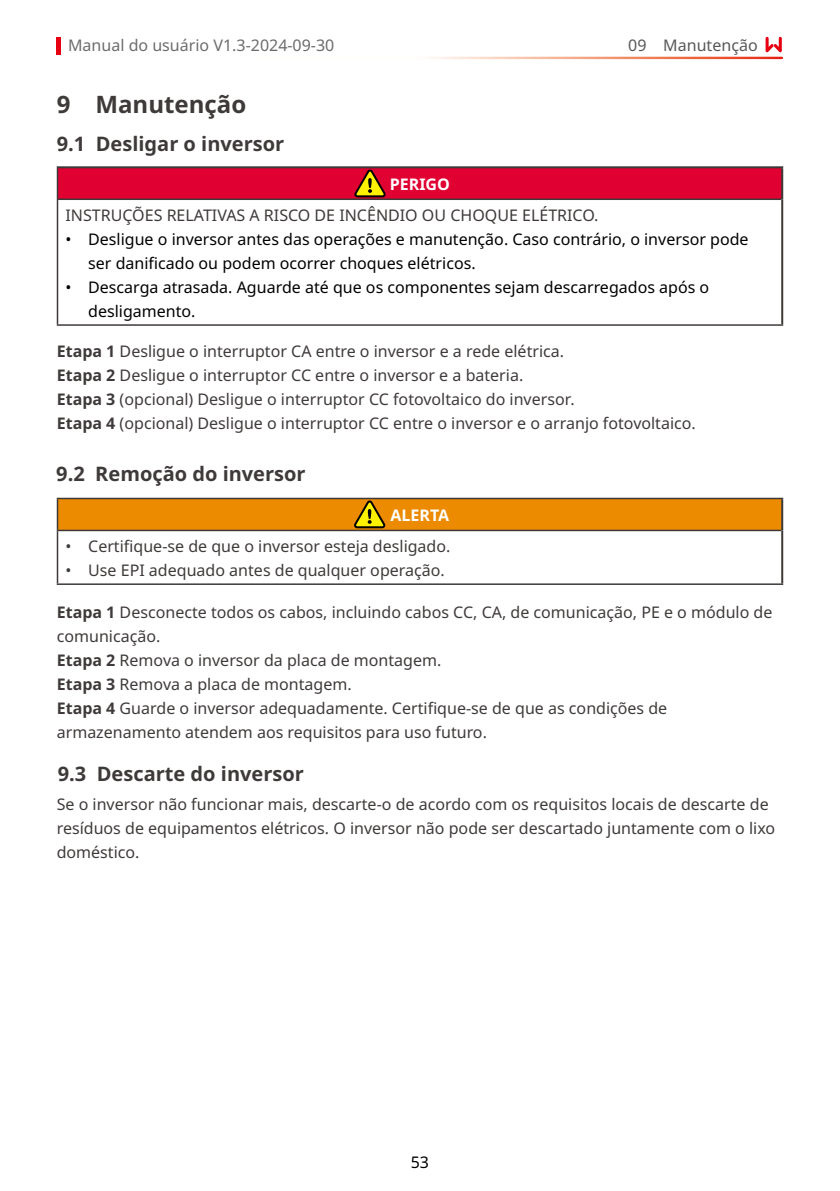
<style>
.page{position:relative;width:840px;height:1191px;background:#fff}
.page>*{position:absolute;margin:0;border:0;box-sizing:border-box;transform-origin:0 0}
.t1{font:700 24px "Noto Sans";color:#3e3a39}
.t2{font:700 20px "Noto Sans";color:#3e3a39}
.t3{font:16px/24px "Noto Sans";color:#3e3a39}
.t4{font:16px/24px "Noto Sans";color:#000}
.t5{font:16px "Noto Sans";color:#6d6c6c}
.t6{font:16px "Noto Sans";color:#595757}
.t7{font:700 16px "Noto Sans";color:#fff}
.s1{font-weight:700}
</style>
<div class="page">
<hr style="left:57px;top:37px;width:4px;height:18px;background:#e60012">
<svg style="left:765px;top:37px;width:16px;height:15px"></svg>
<div style="left:57px;top:498px;width:724px;height:32px;background:#ec8a00"></div>
<hr style="left:57px;top:498px;width:725px;height:1px;background:#3e3a39">
<hr style="left:57px;top:499px;width:1px;height:31px;background:#3e3a39">
<hr style="left:57px;top:530px;width:723px;height:1px;background:#3e3a39">
<hr style="left:57px;top:531px;width:1px;height:52px;background:#3e3a39">
<hr style="left:57px;top:583px;width:725px;height:2px;background:#3e3a39">
<hr style="left:780px;top:499px;width:2px;height:31px;background:#3e3a39">
<hr style="left:780px;top:530px;width:2px;height:53px;background:#3e3a39">
<svg style="left:351px;top:499px;width:34px;height:30px"></svg>
<div style="left:57px;top:167px;width:724px;height:32px;background:#e00031"></div>
<hr style="left:57px;top:166px;width:725px;height:2px;background:#3e3a39">
<hr style="left:780px;top:168px;width:2px;height:31px;background:#3e3a39">
<hr style="left:780px;top:199px;width:2px;height:125px;background:#3e3a39">
<hr style="left:57px;top:168px;width:1px;height:30px;background:#3e3a39">
<hr style="left:57px;top:198px;width:723px;height:2px;background:#3e3a39">
<hr style="left:57px;top:200px;width:1px;height:124px;background:#3e3a39">
<hr style="left:57px;top:324px;width:725px;height:2px;background:#3e3a39">
<svg style="left:352px;top:168px;width:34px;height:30px"></svg>
<p class="t5" style="left:68px;top:34px;width:268px">Manual do usuário V1.3-2024-09-30</p>
<h1 class="t1" style="left:57px;top:88px;width:191px">9 Manutenção</h1>
<p class="t2" style="left:57px;top:129px;width:229px">9.1 Desligar o inversor</p>
<p class="t6" style="left:628px;top:34px;width:131px">09 Manutenção</p>
<p class="t7" style="left:389px;top:173px;width:62px">PERIGO</p>
<p class="t3" style="left:65px;top:203px;width:534px">INSTRUÇÕES RELATIVAS A RISCO DE INCÊNDIO OU CHOQUE ELÉTRICO.</p>
<p class="t4" style="left:88px;top:227px;width:661px;text-indent:-23px">• Desligue o inversor antes das operações e manutenção. Caso contrário, o inversor pode ser danificado ou podem ocorrer choques elétricos.</p>
<p class="t4" style="left:88px;top:275px;width:622px;text-indent:-23px">• Descarga atrasada. Aguarde até que os componentes sejam descarregados após o desligamento.</p>
<p class="t3" style="left:57px;top:339px;width:640px"><span class="s1">Etapa 1</span> Desligue o interruptor CA entre o inversor e a rede elétrica.<br><span class="s1">Etapa 2</span> Desligue o interruptor CC entre o inversor e a bateria.<br><span class="s1">Etapa 3</span> (opcional) Desligue o interruptor CC fotovoltaico do inversor.<br><span class="s1">Etapa 4</span> (opcional) Desligue o interruptor CC entre o inversor e o arranjo fotovoltaico.</p>
<p class="t2" style="left:56px;top:460px;width:251px">9.2 Remoção do inversor</p>
<p class="t7" style="left:390px;top:504px;width:60px">ALERTA</p>
<p class="t3" style="left:65px;top:535px;width:386px">• Certifique-se de que o inversor esteja desligado.</p>
<p class="t3" style="left:65px;top:559px;width:380px">• Use EPI adequado antes de qualquer operação.</p>
<p class="t3" style="left:57px;top:600px;width:716px"><span class="s1">Etapa 1</span> Desconecte todos os cabos, incluindo cabos CC, CA, de comunicação, PE e o módulo de comunicação.<br><span class="s1">Etapa 2</span> Remova o inversor da placa de montagem.<br><span class="s1">Etapa 3</span> Remova a placa de montagem.<br><span class="s1">Etapa 4</span> Guarde o inversor adequadamente. Certifique-se de que as condições de armazenamento atendem aos requisitos para uso futuro.</p>
<p class="t2" style="left:58px;top:760px;width:247px">9.3 Descarte do inversor</p>
<p class="t3" style="left:57px;top:792px;width:719px">Se o inversor não funcionar mais, descarte-o de acordo com os requisitos locais de descarte de resíduos de equipamentos elétricos. O inversor não pode ser descartado juntamente com o lixo doméstico.</p>
<p class="t4" style="left:410px;top:1151px;width:20px">53</p>
</div>
